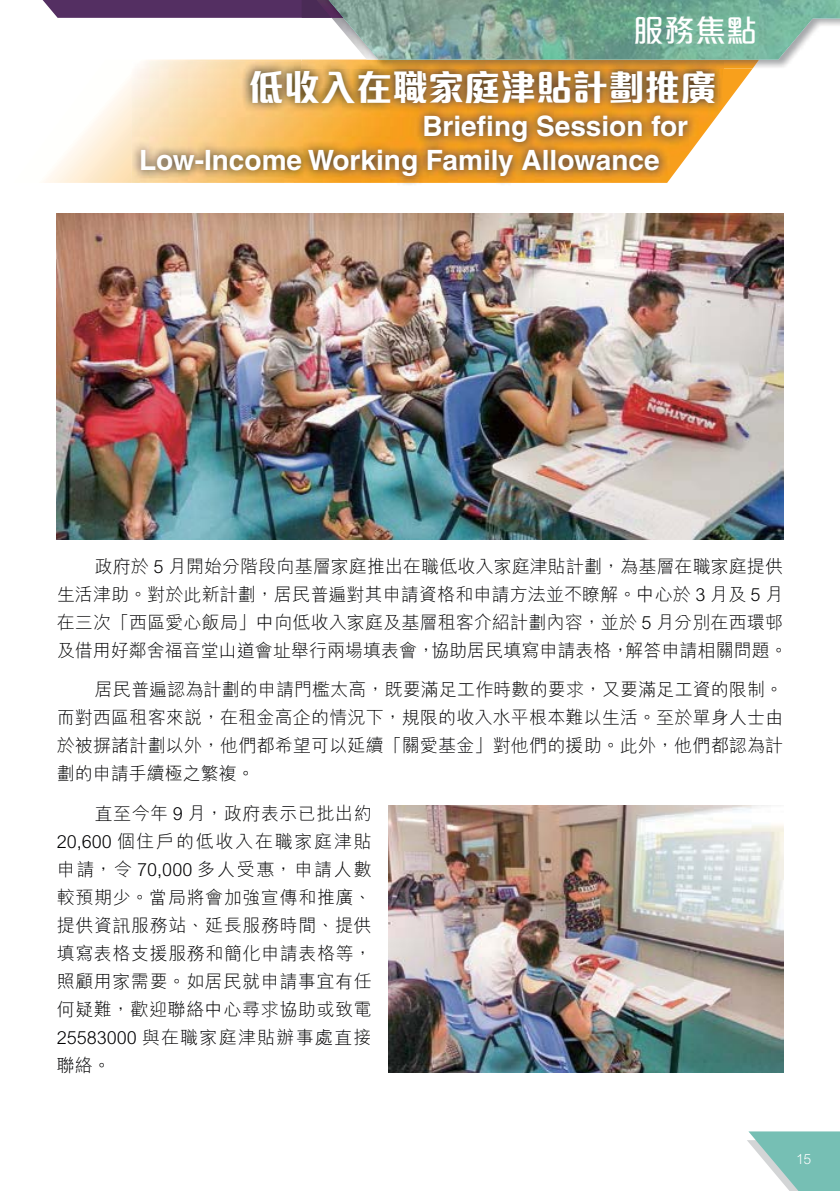
<style>
.page{position:relative;width:840px;height:1191px;background:#fff}
.page>*{position:absolute;margin:0;border:0;box-sizing:border-box;transform-origin:0 0}
.t1{font:36px "M Elle HK Xbold E Ten B5 H";color:#fff}
.t2{font:31px "M Elle HK Medium E Ten B5 H";color:#fff}
.t3{font:700 28px/33.6px "Helvetica CE";color:#fff}
.t4{font:18px/28px "M Hei HK Light E Ten B5 H";letter-spacing:.005em;color:#000102;text-align:justify}
.t5{font:14px "M Hei HK Light E Ten B5 H";color:#fff}
</style>
<div class="page">
<svg style="left:44px;top:60px;width:708px;height:123px"></svg>
<img style="left:132px;top:61px;width:590px;height:122px">
<img style="left:57px;top:214px;width:725px;height:325px">
<img style="left:388px;top:805px;width:394px;height:267px">
<svg style="left:747px;top:1131px;width:92px;height:60px"></svg>
<img style="left:759px;top:60px;width:32px;height:8px">
<img style="left:301px;top:60px;width:458px;height:8px">
<img style="left:301px;top:61px;width:421px;height:7px">
<svg style="left:42px;top:0;width:286px;height:60px"></svg>
<img style="left:328px;top:0;width:511px;height:60px">
<h2 class="t2" style="left:632px;top:18px;width:125px">服務焦點</h2>
<h1 class="t1" style="left:248px;top:73px;width:469px">低收入在職家庭津貼計劃推廣</h1>
<h3 class="t3" style="left:139px;top:110px;width:550px;text-indent:283px">Briefing Session for<br>Low-Income Working Family Allowance</h3>
<p class="t4" style="left:57px;top:554px;width:732px;text-align:left;text-indent:38px">政府於 5 月開始分階段向基層家庭推出在職低收入家庭津貼計劃，為基層在職家庭提供生活津助。對於此新計劃，居民普遍對其申請資格和申請方法並不瞭解。中心於 3 月及 5 月在三次「西區愛心飯局」中向低收入家庭及基層租客介紹計劃內容，並於 5 月分別在西環邨及借用好鄰舍福音堂山道會址舉行兩場填表會，協助居民填寫申請表格，解答申請相關問題。</p>
<p class="t4" style="left:57px;top:678px;width:727px;text-indent:38px">居民普遍認為計劃的申請門檻太高，既要滿足工作時數的要求，又要滿足工資的限制。而對西區租客來說，在租金高企的情況下，規限的收入水平根本難以生活。至於單身人士由於被摒諸計劃以外，他們都希望可以延續「關愛基金」對他們的援助。此外，他們都認為計劃的申請手續極之繁複。</p>
<p class="t4" style="left:57px;top:801px;width:316px;text-indent:38px">直至今年 9 月，政府表示已批出約20,600 個住戶的低收入在職家庭津貼申請，令 70,000 多人受惠，申請人數較預期少。當局將會加強宣傳和推廣、提供資訊服務站、延長服務時間、提供填寫表格支援服務和簡化申請表格等，照顧用家需要。如居民就申請事宜有任何疑難，歡迎聯絡中心尋求協助或致電25583000 與在職家庭津貼辦事處直接聯絡。</p>
<p class="t5" style="left:795px;top:1154px;width:17px">15</p>
</div>
